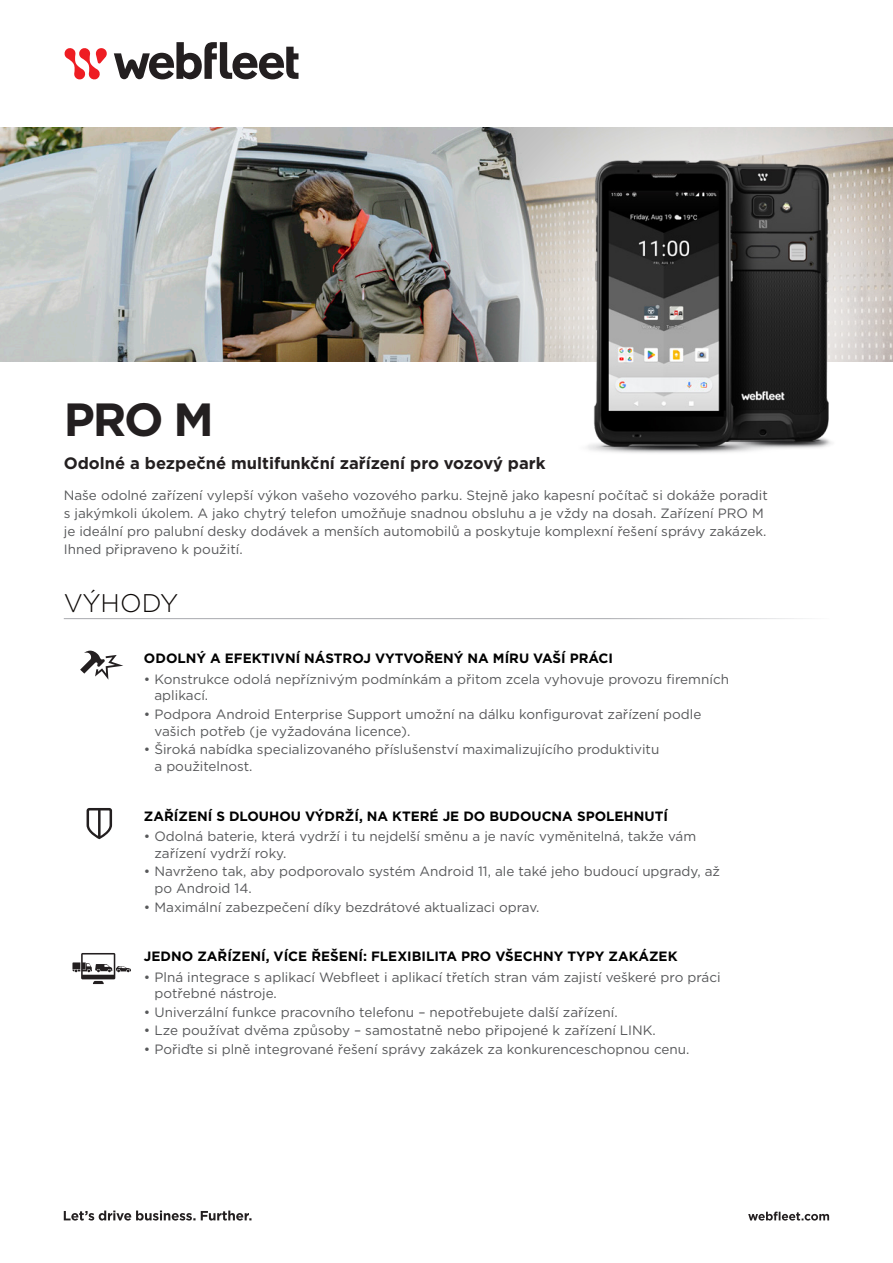
<style>
.page{position:relative;width:893px;height:1263px;background:#fff}
.page>*{position:absolute;margin:0;border:0;box-sizing:border-box;transform-origin:0 0}
.t1{font:700 46.5px "Gotham";color:#231f20}
.t2{font:300 25.5px "Gotham";color:#0c0806}
.t3{font:700 16.5px "Gotham";color:#231f20}
.t4{font:13.5px/16.5px "Gotham";color:#57585a}
.t5{font:700 13.5px "Gotham";color:#000}
</style>
<div class="page">
<svg style="left:64px;top:1210px;width:188px;height:10px"></svg>
<svg style="left:748px;top:1211px;width:81px;height:9px"></svg>
<svg style="left:114px;top:42px;width:184px;height:37px"></svg>
<svg style="left:64px;top:48px;width:43px;height:32px"></svg>
<img style="left:0;top:128px;width:421px;height:233px">
<svg style="left:421px;top:127px;width:472px;height:493px"></svg>
<img style="left:575px;top:160px;width:307px;height:307px">
<svg style="left:80px;top:650px;width:43px;height:30px"></svg>
<svg style="left:87px;top:808px;width:25px;height:31px"></svg>
<svg style="left:72px;top:953px;width:59px;height:31px"></svg>
<hr style="left:64px;top:618px;width:765px;height:1px;background:#fff">
<h1 class="t1" style="left:64px;top:389px;width:152px">PRO M</h1>
<p class="t3" style="left:64px;top:452px;width:483px">Odolné a bezpečné multifunkční zařízení pro vozový park</p>
<p class="t4" style="left:64px;top:486px;width:706px;line-height:18px">Naše odolné zařízení vylepší výkon vašeho vozového parku. Stejně jako kapesní počítač si dokáže poradit s jakýmkoli úkolem. A jako chytrý telefon umožňuje snadnou obsluhu a je vždy na dosah. Zařízení PRO M je ideální pro palubní desky dodávek a menších automobilů a poskytuje komplexní řešení správy zakázek.<br>Ihned připraveno k použití.</p>
<h2 class="t2" style="left:64px;top:587px;width:116px">VÝHODY</h2>
<p class="t5" style="left:144px;top:649px;width:471px">ODOLNÝ A EFEKTIVNÍ NÁSTROJ VYTVOŘENÝ NA MÍRU VAŠÍ PRÁCI</p>
<p class="t4" style="left:154px;top:671px;width:576px;text-indent:-11px">• Konstrukce odolá nepříznivým podmínkám a přitom zcela vyhovuje provozu firemních aplikací.</p>
<p class="t4" style="left:154px;top:706px;width:548px;text-indent:-11px">• Podpora Android Enterprise Support umožní na dálku konfigurovat zařízení podle vašich potřeb (je vyžadována licence).</p>
<p class="t4" style="left:154px;top:741px;width:506px;text-indent:-11px">• Široká nabídka specializovaného příslušenství maximalizujícího produktivitu a použitelnost.</p>
<p class="t5" style="left:144px;top:807px;width:525px">ZAŘÍZENÍ S DLOUHOU VÝDRŽÍ, NA KTERÉ JE DO BUDOUCNA SPOLEHNUTÍ</p>
<p class="t4" style="left:154px;top:828px;width:543px;text-indent:-11px">• Odolná baterie, která vydrží i tu nejdelší směnu a je navíc vyměnitelná, takže vám zařízení vydrží roky.</p>
<p class="t4" style="left:154px;top:863px;width:567px;text-indent:-11px">• Navrženo tak, aby podporovalo systém Android 11, ale také jeho budoucí upgrady, až po Android 14.</p>
<p class="t4" style="left:144px;top:898px;width:397px">• Maximální zabezpečení díky bezdrátové aktualizaci oprav.</p>
<p class="t5" style="left:144px;top:947px;width:535px">JEDNO ZAŘÍZENÍ, VÍCE ŘEŠENÍ: FLEXIBILITA PRO VŠECHNY TYPY ZAKÁZEK</p>
<p class="t4" style="left:154px;top:968px;width:568px;text-indent:-11px">• Plná integrace s aplikací Webfleet i aplikací třetích stran vám zajistí veškeré pro práci potřebné nástroje.</p>
<p class="t4" style="left:144px;top:1003px;width:475px">• Univerzální funkce pracovního telefonu – nepotřebujete další zařízení.</p>
<p class="t4" style="left:144px;top:1022px;width:513px">• Lze používat dvěma způsoby – samostatně nebo připojené k zařízení LINK.</p>
<p class="t4" style="left:144px;top:1041px;width:547px">• Pořiďte si plně integrované řešení správy zakázek za konkurenceschopnou cenu.</p>
</div>
